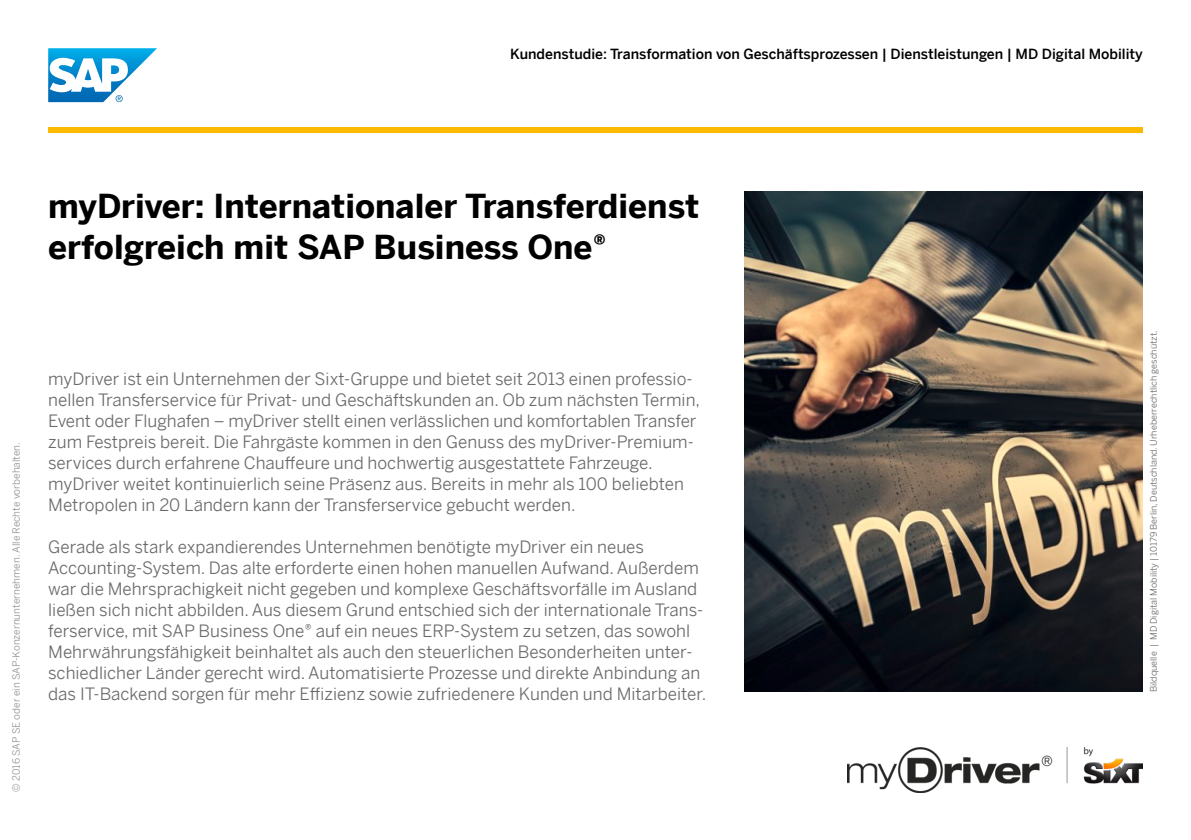
<style>
.page{position:relative;width:1191px;height:840px;background:#fff}
.page>*{position:absolute;margin:0;border:0;box-sizing:border-box;transform-origin:0 0}
.t1{font:700 33px/41px "Benton Sans";color:#000}
.t2{font:17px/21px "Benton Sans";color:#6a6a69}
.t3{font:500 14px "Benton Sans";color:#000}
.t4{font:10px "Benton Sans";color:#919292}
.t5{font:9px "Benton Sans";color:#6a6a69}
</style>
<div class="page">
<svg style="left:48px;top:48px;width:109px;height:54px"></svg>
<img style="left:744px;top:192px;width:398px;height:499px">
<div style="left:48px;top:127px;width:1094px;height:5px;background:#fbba00"></div>
<img style="left:847px;top:747px;width:295px;height:45px">
<p class="t3" style="left:510px;top:42px;width:634px">Kundenstudie: Transformation von Geschäftsprozessen | Dienstleistungen | MD Digital Mobility</p>
<h1 class="t1" style="left:48px;top:182px;width:652px">myDriver: Internationaler Transferdienst erfolgreich mit SAP Business One®</h1>
<p class="t4" style="left:8px;top:791px;width:351px;rotate:-90deg">© 2016 SAP SE oder ein SAP-Konzernunternehmen. Alle Rechte vorbehalten.</p>
<p class="t2" style="left:48px;top:365px;width:653px">myDriver ist ein Unternehmen der Sixt-Gruppe und bietet seit 2013 einen professio&shy;nellen Transferservice für Privat- und Geschäftskunden an. Ob zum nächsten Termin, Event oder Flughafen – myDriver stellt einen verlässlichen und komfortablen Transfer zum Festpreis bereit. Die Fahrgäste kommen in den Genuss des myDriver-Premium&shy;services durch erfahrene Chauffeure und hochwertig ausgestattete Fahrzeuge. myDriver weitet kontinuierlich seine Präsenz aus. Bereits in mehr als 100 beliebten Metropolen in 20 Ländern kann der Transferservice gebucht werden.</p>
<p class="t2" style="left:48px;top:533px;width:659px">Gerade als stark expandierendes Unternehmen benötigte myDriver ein neues Accounting-System. Das alte erforderte einen hohen manuellen Aufwand. Außerdem war die Mehrsprachigkeit nicht gegeben und komplexe Geschäftsvorfälle im Ausland ließen sich nicht abbilden. Aus diesem Grund entschied sich der internationale Trans&shy;ferservice, mit SAP Business One® auf ein neues ERP-System zu setzen, das sowohl Mehrwährungsfähigkeit beinhaltet als auch den steuerlichen Besonderheiten unter&shy;schiedlicher Länder gerecht wird. Automatisierte Prozesse und direkte Anbindung an das IT-Backend sorgen für mehr Effizienz sowie zufriedenere Kunden und Mitarbeiter.</p>
<p class="t5" style="left:1145px;top:691px;width:363px;rotate:-90deg">Bildquelle | MD Digital Mobility | 10179 Berlin, Deutschland. Urheberrechtlich geschützt.</p>
</div>
